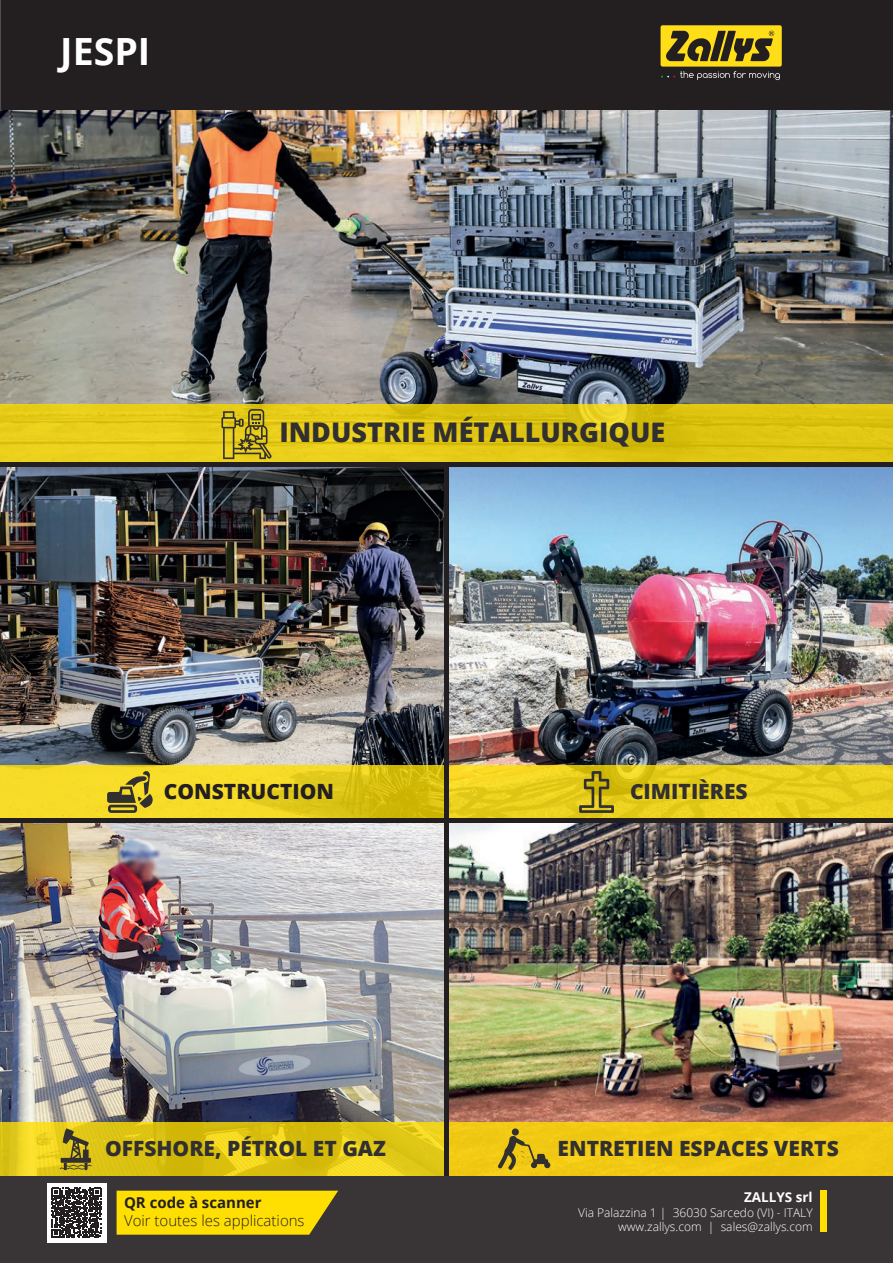
<style>
.page{position:relative;width:893px;height:1263px;background:#fff}
.page>*{position:absolute;margin:0;border:0;box-sizing:border-box;transform-origin:0 0}
.t1{font:700 37.5px "Open Sans";color:#fff}
.t2{font:800 27px "Open Sans";color:#312f30}
.t3{font:800 21px "Open Sans";color:#312f30}
.t4{font:800 21px "Open Sans";color:#231f20}
.t5{font:300 15px "Open Sans";color:#231f20}
.t6{font:700 15px "Open Sans";color:#231f20}
.t7{font:700 13.5px "Open Sans";color:#fff}
.t8{font:300 12px "Open Sans";color:#fff}
</style>
<div class="page">
<div style="left:0;top:1175px;width:893px;height:88px;background:#393536"></div>
<div style="left:1px;top:1px;width:891px;height:108px;background:#231f20"></div>
<div style="left:0;top:0;width:893px;height:110px;border:2px solid #231f20"></div>
<img style="left:0;top:110px;width:893px;height:294px">
<svg style="left:0;top:404px;width:893px;height:58px;background:#e1c715"></svg>
<div style="left:820px;top:1189px;width:7px;height:42px;background:#ffdf01"></div>
<img style="left:0;top:823px;width:893px;height:299px">
<img style="left:0;top:467px;width:893px;height:298px">
<svg style="left:0;top:1122px;width:893px;height:54px;background:#e8c714"></svg>
<svg style="left:0;top:765px;width:893px;height:53px;background:#e9cf1e"></svg>
<div style="left:0;top:462px;width:893px;height:5px;background:#231f20"></div>
<div style="left:0;top:818px;width:893px;height:5px;background:#231f20"></div>
<svg style="left:661px;top:71px;width:119px;height:9px"></svg>
<div style="left:661px;top:25px;width:121px;height:42px;background:#ffdd17;border-radius:2px"></div>
<svg style="left:666px;top:31px;width:108px;height:30px"></svg>
<div style="left:444px;top:465px;width:5px;height:710px;background:#231f20"></div>
<svg style="left:47px;top:1183px;width:59px;height:59px"></svg>
<svg style="left:117px;top:1191px;width:221px;height:44px;background:#f0d204"></svg>
<svg style="left:60px;top:1128px;width:32px;height:43px"></svg>
<div style="left:512px;top:1128px;width:7px;height:7px;background:#312f30;border-radius:50%"></div>
<svg style="left:497px;top:1135px;width:53px;height:36px;background:#bea01b"></svg>
<svg style="left:107px;top:771px;width:46px;height:42px;background:#a6952b"></svg>
<svg style="left:221px;top:409px;width:51px;height:50px;background:#ac991f"></svg>
<svg style="left:579px;top:771px;width:35px;height:42px"></svg>
<svg style="left:52px;top:1188px;width:49px;height:49px;background:#534f50"></svg>
<p class="t1" style="left:60px;top:25px;width:92px">JESPI</p>
<p class="t2" style="left:279px;top:411px;width:388px">INDUSTRIE MÉTALLURGIQUE</p>
<p class="t4" style="left:164px;top:775px;width:172px">CONSTRUCTION</p>
<p class="t3" style="left:630px;top:775px;width:119px">CIMITIÈRES</p>
<p class="t3" style="left:105px;top:1132px;width:282px">OFFSHORE, PÉTROL ET GAZ</p>
<p class="t3" style="left:558px;top:1132px;width:283px">ENTRETIEN ESPACES VERTS</p>
<p class="t6" style="left:124px;top:1192px;width:139px">QR code à scanner</p>
<p class="t5" style="left:124px;top:1210px;width:182px">Voir toutes les applications</p>
<p class="t7" style="left:744px;top:1188px;width:70px">ZALLYS srl</p>
<p class="t8" style="left:578px;top:1204px;width:236px">Via Palazzina 1 | 36030 Sarcedo (VI) - ITALY</p>
<p class="t8" style="left:618px;top:1218px;width:196px">www.zallys.com | sales@zallys.com</p>
</div>
